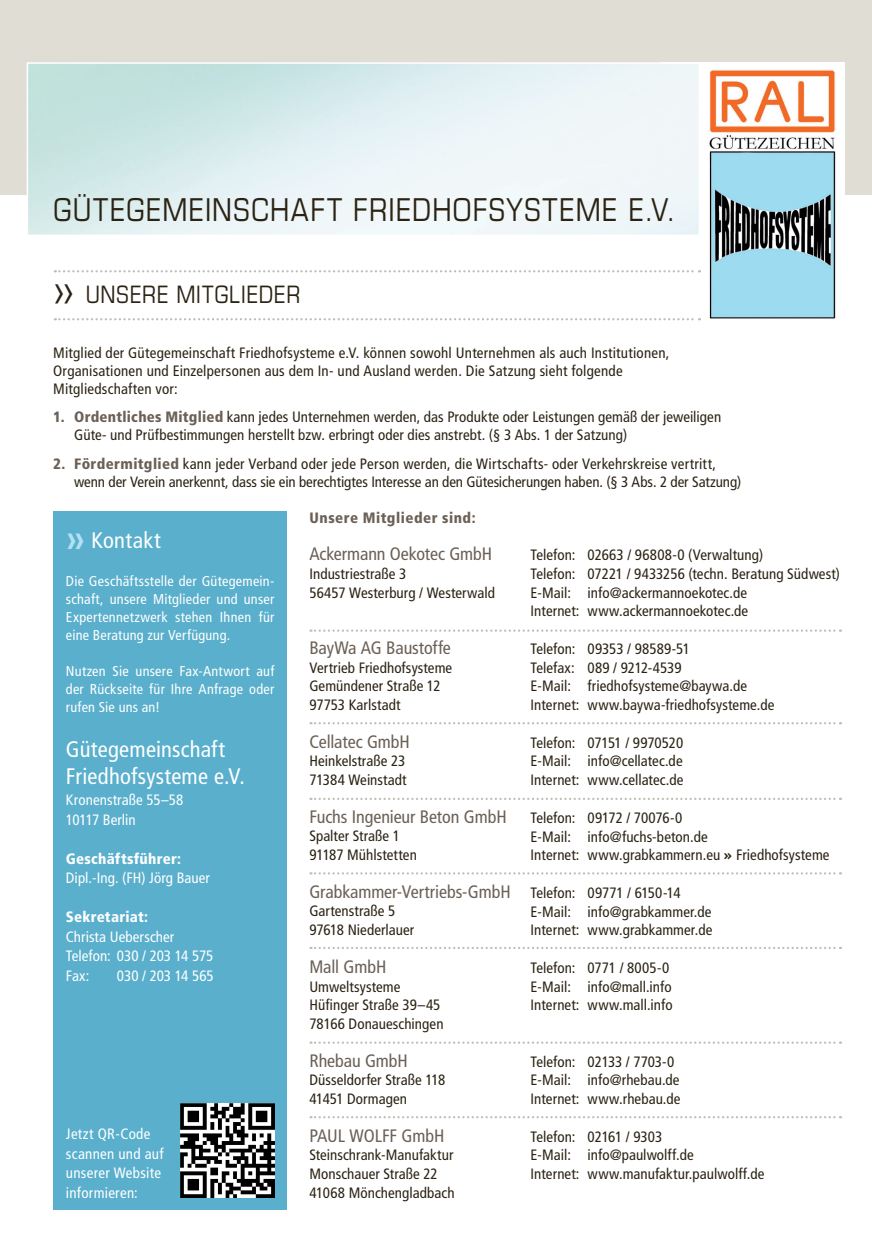
<style>
.page{position:relative;width:872px;height:1242px;background:#fff}
.page>*{position:absolute;margin:0;border:0;box-sizing:border-box;transform-origin:0 0}
.t1{font:condensed 31.5px "Eurostile";letter-spacing:.03em;color:#2b2314}
.t2{font:condensed 24px "Eurostile";letter-spacing:.02em;color:#2b2314}
.t3{font:condensed 22.5px/27px "Frutiger LT Std";letter-spacing:.01em;color:#fff}
.t4{font:condensed 18px "Frutiger LT Std";letter-spacing:-.005em;color:#6b6056}
.t5{font:condensed 15px/18.8px "Frutiger LT Std";letter-spacing:.005em;color:#2b2314}
.t6{font:condensed 15px/19.5px "Frutiger LT Std";letter-spacing:.005em;color:#fff}
.t7{font:900 condensed 15px "Frutiger LT Std";letter-spacing:.015em;color:#fff}
.t8{font:900 condensed 15px "Frutiger LT Std";letter-spacing:.035em;color:#6b6056}
.t9{font:condensed 14.25px/18px "Frutiger LT Std";letter-spacing:.015em;color:#fff;text-align:justify}
.s1{font-family:"Frutiger LT Std";font-weight:300;font-size:46.5px}
.s2{font-weight:900;color:#6b6056}
.s3{font-weight:700;font-size:37.5px;color:#b1e1f3}
.s4{font-family:"Lucida Sans";font-weight:600;font-stretch:normal}
</style>
<div class="page">
<div style="left:0;top:0;width:872px;height:194px;background:#e0ddd4"></div>
<div style="left:660px;top:62px;width:184px;height:275px;background:#fff"></div>
<img style="left:709px;top:69px;width:127px;height:250px">
<svg style="left:26px;top:62px;width:673px;height:173px"></svg>
<svg style="left:310px;top:629px;width:531px;height:3px"></svg>
<svg style="left:310px;top:722px;width:531px;height:2px"></svg>
<svg style="left:310px;top:797px;width:531px;height:3px"></svg>
<svg style="left:310px;top:872px;width:531px;height:2px"></svg>
<svg style="left:310px;top:946px;width:531px;height:3px"></svg>
<svg style="left:310px;top:1041px;width:531px;height:2px"></svg>
<svg style="left:310px;top:1116px;width:531px;height:2px"></svg>
<div style="left:53px;top:511px;width:234px;height:699px;background:#59afcc"></div>
<svg style="left:55px;top:270px;width:645px;height:2px"></svg>
<svg style="left:55px;top:318px;width:645px;height:2px"></svg>
<img style="left:181px;top:1103px;width:93px;height:94px">
<h1 class="t1" style="left:53px;top:191px;width:623px">GÜTEGEMEINSCHAFT FRIEDHOFSYSTEME E.V.</h1>
<h2 class="t2" style="left:53px;top:280px;width:249px"><span class="s1">››</span> UNSERE MITGLIEDER</h2>
<p class="t5" style="left:53px;top:344px;width:618px;line-height:18px">Mitglied der Gütegemeinschaft Friedhofsysteme e.V. können sowohl Unternehmen als auch Institutionen,<br>Organisationen und Einzelpersonen aus dem In- und Ausland werden. Die Satzung sieht folgende<br>Mitgliedschaften vor:</p>
<p class="t5" style="left:74px;top:408px;width:648px;line-height:18px;text-indent:-21px"><span class="s2">1. Ordentliches Mitglied</span> kann jedes Unternehmen werden, das Produkte oder Leistungen gemäß der jeweiligen<br>Güte- und Prüfbestimmungen herstellt bzw. erbringt oder dies anstrebt. (§ 3 Abs. 1 der Satzung)</p>
<p class="t5" style="left:74px;top:455px;width:668px;line-height:18px;text-indent:-21px"><span class="s2">2. Fördermitglied</span> kann jeder Verband oder jede Person werden, die Wirtschafts- oder Verkehrskreise vertritt, wenn der Verein anerkennt, dass sie ein berechtigtes Interesse an den Gütesicherungen haben. (§ 3 Abs. 2 der Satzung)</p>
<p class="t8" style="left:309px;top:508px;width:168px">Unsere Mitglieder sind:</p>
<p class="t4" style="left:309px;top:543px;width:184px">Ackermann Oekotec GmbH</p>
<p class="t5" style="left:309px;top:564px;width:187px">Industriestraße 3<br>56457 Westerburg / Westerwald</p>
<p class="t4" style="left:309px;top:637px;width:143px">BayWa AG Baustoffe</p>
<p class="t5" style="left:309px;top:658px;width:144px">Vertrieb Friedhofsysteme<br>Gemündener Straße 12<br>97753 Karlstadt</p>
<p class="t4" style="left:309px;top:731px;width:102px">Cellatec GmbH</p>
<p class="t5" style="left:309px;top:752px;width:99px">Heinkelstraße 23<br>71384 Weinstadt</p>
<p class="t4" style="left:309px;top:806px;width:199px">Fuchs Ingenieur Beton GmbH</p>
<p class="t5" style="left:309px;top:827px;width:109px">Spalter Straße 1<br>91187 Mühlstetten</p>
<p class="t4" style="left:309px;top:881px;width:203px">Grabkammer-Vertriebs-GmbH</p>
<p class="t5" style="left:309px;top:902px;width:106px">Gartenstraße 5<br>97618 Niederlauer</p>
<p class="t4" style="left:309px;top:956px;width:78px">Mall GmbH</p>
<p class="t5" style="left:309px;top:977px;width:136px">Umweltsysteme<br>Hüfinger Straße 39–45<br>78166 Donaueschingen</p>
<p class="t4" style="left:309px;top:1049px;width:100px">Rhebau GmbH</p>
<p class="t5" style="left:309px;top:1070px;width:137px">Düsseldorfer Straße 118<br>41451 Dormagen</p>
<p class="t4" style="left:309px;top:1124px;width:136px">PAUL WOLFF GmbH</p>
<p class="t5" style="left:309px;top:1145px;width:147px">Steinschrank-Manufaktur<br>Monschauer Straße 22<br>41068 Mönchengladbach</p>
<h3 class="t3" style="left:66px;top:527px;width:96px"><span class="s3">››</span> Kontakt</h3>
<p class="t9" style="left:66px;top:572px;width:210px">Die Geschäftsstelle der Gütegemein&shy;schaft, unsere Mitglieder und unser Expertennetzwerk stehen Ihnen für eine Beratung zur Verfügung.</p>
<p class="t9" style="left:66px;top:662px;width:210px">Nutzen Sie unsere Fax-Antwort auf der Rückseite für Ihre Anfrage oder rufen Sie uns an!</p>
<h3 class="t3" style="left:66px;top:736px;width:180px">Gütegemeinschaft<br>Friedhofsysteme e.V.</h3>
<p class="t6" style="left:66px;top:790px;width:119px">Kronenstraße 55–58<br>10117 Berlin</p>
<p class="t7" style="left:66px;top:849px;width:117px">Geschäftsführer:</p>
<p class="t6" style="left:66px;top:868px;width:146px">Dipl.-Ing. (FH) Jörg Bauer</p>
<p class="t7" style="left:66px;top:908px;width:84px">Sekretariat:</p>
<p class="t6" style="left:66px;top:927px;width:149px">Christa Ueberscher<br>Telefon: 030 / 203 14 575<br>Fax:</p>
<p class="t5" style="left:530px;top:546px;width:311px">Telefon: 02663 / 96808-0 (Verwaltung)<br>Telefon: 07221 / 9433256 (techn. Beratung Südwest)<br>E-Mail: info@ackermannoekotec.de<br>Internet: www.ackermannoekotec.de</p>
<p class="t5" style="left:530px;top:639px;width:245px">Telefon: 09353 / 98589-51<br>Telefax: 089 / 9212-4539<br>E-Mail: friedhofsysteme@baywa.de<br>Internet: www.baywa-friedhofsysteme.de</p>
<p class="t5" style="left:530px;top:733px;width:154px;text-align:justify">Telefon: 07151 / 9970520<br>E-Mail: info@cellatec.de Internet: www.cellatec.de</p>
<p class="t5" style="left:530px;top:808px;width:300px">Telefon: 09172 / 70076-0<br>E-Mail: info@fuchs-beton.de<br>Internet: www.grabkammern.eu <span class="s4">»</span> Friedhofsysteme</p>
<p class="t5" style="left:530px;top:883px;width:183px">Telefon: 09771 / 6150-14<br>E-Mail: info@grabkammer.de<br>Internet: www.grabkammer.de</p>
<p class="t5" style="left:530px;top:958px;width:143px">Telefon: 0771 / 8005-0<br>E-Mail: info@mall.info<br>Internet: www.mall.info</p>
<p class="t6" style="left:117px;top:966px;width:98px">030 / 203 14 565</p>
<p class="t5" style="left:530px;top:1052px;width:151px">Telefon: 02133 / 7703-0<br>E-Mail: info@rhebau.de<br>Internet: www.rhebau.de</p>
<p class="t5" style="left:530px;top:1127px;width:235px">Telefon: 02161 / 9303<br>E-Mail: info@paulwolff.de<br>Internet: www.manufaktur.paulwolff.de</p>
<p class="t6" style="left:66px;top:1124px;width:99px">Jetzt QR-Code scannen und auf unserer Website informieren:</p>
</div>
